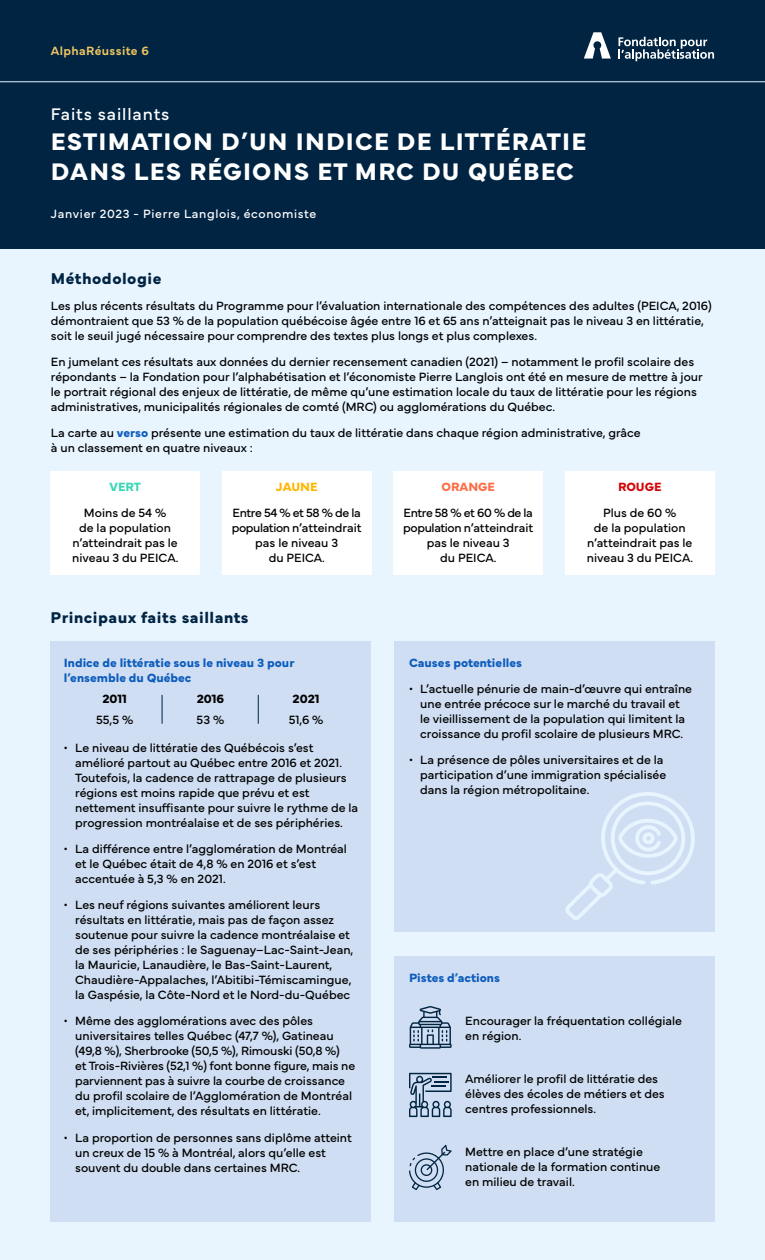
<style>
.page{position:relative;width:765px;height:1260px;background:#fff}
.page>*{position:absolute;margin:0;border:0;box-sizing:border-box;transform-origin:0 0}
.t1{font:700 25px/30px "Mundial";letter-spacing:.05em;color:#fff}
.t2{font:17.5px "Mundial";letter-spacing:.05em;color:#fff}
.t3{font:700 16.25px "Mundial";letter-spacing:.03em;color:#002442}
.t4{font:12.5px/15px "Mundial";color:#000}
.t5{font:700 12.5px/15px "Mundial";color:#0d5cbd}
.t6{font:12.5px "Mundial";letter-spacing:.05em;color:#fff}
.t7{font:600 12.5px "Mundial";letter-spacing:.03em;color:#efc661}
.t8{font:700 12.5px "Mundial";color:#000}
.t9{font:700 12.5px "Mundial";color:#ff6c46}
.t10{font:700 12.5px "Mundial";letter-spacing:-.005em;color:#ffb600}
.t11{font:700 12.5px "Mundial";color:#d30708}
.t12{font:700 12.5px "Mundial";color:#39d7b6}
.s1{font-weight:700;color:#0d5cbd}
</style>
<div class="page">
<div style="left:0;top:248px;width:765px;height:1012px;background:#e8f5ff"></div>
<div style="left:0;top:92px;width:765px;height:156px;background:#002442"></div>
<div style="left:0;top:0;width:765px;height:92px;background:#002442"></div>
<svg style="left:584px;top:32px;width:27px;height:27px"></svg>
<svg style="left:619px;top:37px;width:95px;height:24px"></svg>
<div style="left:51px;top:642px;width:320px;height:580px;background:#cfdef2"></div>
<div style="left:394px;top:642px;width:320px;height:290px;background:#cfdef2"></div>
<div style="left:394px;top:957px;width:320px;height:265px;background:#cfdef2"></div>
<div style="left:51px;top:472px;width:149px;height:103px;background:#fff"></div>
<div style="left:394px;top:472px;width:149px;height:103px;background:#fff"></div>
<div style="left:222px;top:472px;width:149px;height:103px;background:#fff"></div>
<div style="left:565px;top:472px;width:149px;height:103px;background:#fff"></div>
<hr style="left:0;top:81px;width:765px;height:1px;background:#e8f5ff">
<svg style="left:162px;top:695px;width:1px;height:29px"></svg>
<svg style="left:258px;top:695px;width:1px;height:29px"></svg>
<svg style="left:409px;top:1073px;width:43px;height:44px"></svg>
<svg style="left:409px;top:1006px;width:43px;height:43px"></svg>
<svg style="left:409px;top:1145px;width:43px;height:45px"></svg>
<svg style="left:565px;top:792px;width:130px;height:128px"></svg>
<p class="t7" style="left:51px;top:41px;width:100px">AlphaRéussite 6</p>
<h2 class="t2" style="left:51px;top:101px;width:120px">Faits saillants</h2>
<h1 class="t1" style="left:51px;top:124px;width:537px">ESTIMATION D’UN INDICE DE LITTÉRATIE<br>DANS LES RÉGIONS ET MRC DU QUÉBEC</h1>
<p class="t6" style="left:51px;top:204px;width:267px">Janvier 2023 - Pierre Langlois, économiste</p>
<h3 class="t3" style="left:51px;top:265px;width:112px">Méthodologie</h3>
<p class="t4" style="left:51px;top:297px;width:662px">Les plus récents résultats du Programme pour l’évaluation internationale des compétences des adultes (PEICA, 2016) démontraient que 53 % de la population québécoise âgée entre 16 et 65 ans n’atteignait pas le niveau 3 en littératie, soit le seuil jugé nécessaire pour comprendre des textes plus longs et plus complexes.</p>
<p class="t4" style="left:51px;top:353px;width:653px">En jumelant ces résultats aux données du dernier recensement canadien (2021) – notamment le profil scolaire des répondants – la Fondation pour l’alphabétisation et l’économiste Pierre Langlois ont été en mesure de mettre à jour le portrait régional des enjeux de littératie, de même qu’une estimation locale du taux de littératie pour les régions administratives, municipalités régionales de comté (MRC) ou agglomérations du Québec.</p>
<p class="t4" style="left:51px;top:424px;width:591px">La carte au <span class="s1">verso</span> présente une estimation du taux de littératie dans chaque région administrative, grâce à un classement en quatre niveaux :</p>
<p class="t12" style="left:110px;top:477px;width:33px">VERT</p>
<p class="t4" style="left:72px;top:504px;width:108px;text-align:center">Moins de 54 %<br>de la population n’atteindrait pas le niveau 3 du PEICA.</p>
<p class="t10" style="left:276px;top:477px;width:43px">JAUNE</p>
<p class="t4" style="left:232px;top:504px;width:131px;text-align:center">Entre 54 % et 58 % de la population n’atteindrait pas le niveau 3<br>du PEICA.</p>
<p class="t9" style="left:442px;top:477px;width:55px">ORANGE</p>
<p class="t4" style="left:403px;top:504px;width:131px;text-align:center">Entre 58 % et 60 % de la population n’atteindrait pas le niveau 3<br>du PEICA.</p>
<p class="t11" style="left:618px;top:477px;width:45px">ROUGE</p>
<p class="t4" style="left:587px;top:504px;width:108px;text-align:center">Plus de 60 %<br>de la population n’atteindrait pas le niveau 3 du PEICA.</p>
<h3 class="t3" style="left:51px;top:605px;width:199px">Principaux faits saillants</h3>
<p class="t5" style="left:64px;top:654px;width:232px">Indice de littératie sous le niveau 3 pour l’ensemble du Québec</p>
<p class="t5" style="left:409px;top:654px;width:115px">Causes potentielles</p>
<p class="t4" style="left:409px;top:680px;width:285px;text-align:center">• L’actuelle pénurie de main-d’œuvre qui entraîne une entrée précoce sur le marché du travail et<br>le vieillissement de la population qui limitent la croissance du profil scolaire de plusieurs MRC.</p>
<p class="t4" style="left:420px;top:751px;width:248px;text-indent:-11px">• La présence de pôles universitaires et de la participation d’une immigration spécialisée dans la région métropolitaine.</p>
<p class="t8" style="left:102px;top:689px;width:26px">2011</p>
<p class="t4" style="left:96px;top:711px;width:39px">55,5 %</p>
<p class="t8" style="left:197px;top:689px;width:29px">2016</p>
<p class="t4" style="left:197px;top:711px;width:29px">53 %</p>
<p class="t8" style="left:293px;top:689px;width:29px">2021</p>
<p class="t4" style="left:289px;top:711px;width:36px">51,6 %</p>
<p class="t4" style="left:75px;top:739px;width:285px;text-indent:-11px">• Le niveau de littératie des Québécois s’est amélioré partout au Québec entre 2016 et 2021.<br>Toutefois, la cadence de rattrapage de plusieurs régions est moins rapide que prévu et est nettement insuffisante pour suivre le rythme de la progression montréalaise et de ses périphéries.</p>
<p class="t4" style="left:75px;top:840px;width:273px;text-indent:-11px">• La différence entre l’agglomération de Montréal et le Québec était de 4,8 % en 2016 et s’est accentuée à 5,3 % en 2021.</p>
<p class="t4" style="left:75px;top:896px;width:280px;text-indent:-11px">• Les neuf régions suivantes améliorent leurs résultats en littératie, mais pas de façon assez soutenue pour suivre la cadence montréalaise et de ses périphéries : le Saguenay–Lac-Saint-Jean, la Mauricie, Lanaudière, le Bas-Saint-Laurent, Chaudière-Appalaches, l’Abitibi-Témiscamingue, la Gaspésie, la Côte-Nord et le Nord-du-Québec</p>
<p class="t4" style="left:75px;top:1013px;width:281px;text-indent:-11px">• Même des agglomérations avec des pôles universitaires telles Québec (47,7 %), Gatineau (49,8 %), Sherbrooke (50,5 %), Rimouski (50,8 %)<br>et Trois-Rivières (52,1 %) font bonne figure, mais ne parviennent pas à suivre la courbe de croissance du profil scolaire de l’Agglomération de Montréal et, implicitement, des résultats en littératie.</p>
<p class="t4" style="left:75px;top:1129px;width:278px;text-indent:-11px">• La proportion de personnes sans diplôme atteint un creux de 15 % à Montréal, alors qu’elle est souvent du double dans certaines MRC.</p>
<p class="t5" style="left:409px;top:969px;width:93px">Pistes d’actions</p>
<p class="t4" style="left:465px;top:1012px;width:218px">Encourager la fréquentation collégiale en région.</p>
<p class="t4" style="left:465px;top:1070px;width:201px">Améliorer le profil de littératie des élèves des écoles de métiers et des centres professionnels.</p>
<p class="t4" style="left:465px;top:1143px;width:197px">Mettre en place d’une stratégie nationale de la formation continue en milieu de travail.</p>
</div>
